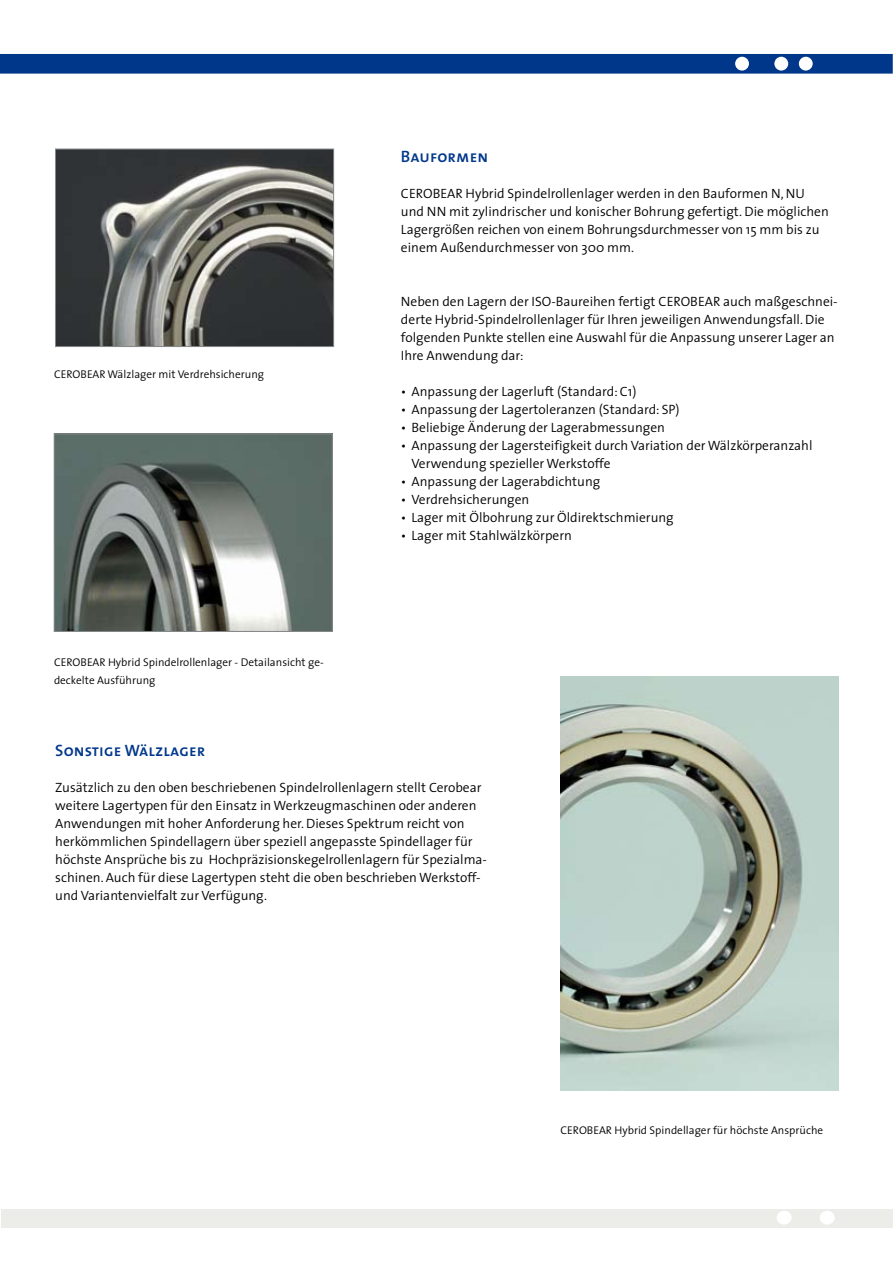
<style>
.page{position:relative;width:893px;height:1263px;background:#fff}
.page>*{position:absolute;margin:0;border:0;box-sizing:border-box;transform-origin:0 0}
.t1{font:16.5px "The Sans Semi Bold Caps";letter-spacing:.01em;color:#00378b}
.t2{font:300 13.5px/18px "The Sans";color:#000}
.t3{font:300 11.25px/18px "The Sans";color:#000}
</style>
<div class="page">
<img style="left:57px;top:151px;width:275px;height:194px">
<div style="left:55px;top:149px;width:279px;height:198px;border:1px solid #87888a"></div>
<img style="left:560px;top:676px;width:279px;height:415px">
<img style="left:56px;top:436px;width:275px;height:194px">
<div style="left:54px;top:434px;width:279px;height:198px;border:1px solid #87888a"></div>
<div style="left:1px;top:55px;width:891px;height:18px;background:#00378b"></div>
<div style="left:0;top:54px;width:893px;height:20px;border:2px solid #00378b"></div>
<div style="left:735px;top:57px;width:14px;height:14px;background:#fff;border-radius:50%"></div>
<div style="left:799px;top:57px;width:14px;height:14px;background:#fff;border-radius:50%"></div>
<div style="left:774px;top:57px;width:14px;height:14px;background:#fff;border-radius:50%"></div>
<div style="left:1px;top:1209px;width:892px;height:18px;background:#ecede8"></div>
<div style="left:820px;top:1211px;width:15px;height:13px;background:#fff;border-radius:50%"></div>
<div style="left:777px;top:1211px;width:15px;height:13px;background:#fff;border-radius:50%"></div>
<p class="t3" style="left:54px;top:365px;width:212px">CEROBEAR Wälzlager mit Verdrehsicherung</p>
<p class="t3" style="left:54px;top:653px;width:271px">CEROBEAR Hybrid Spindelrollenlager - Detailansicht ge&shy;deckelte Ausführung</p>
<p class="t1" style="left:401px;top:143px;width:89px">Bauformen</p>
<p class="t2" style="left:401px;top:184px;width:429px">CEROBEAR Hybrid Spindelrollenlager werden in den Bauformen N, NU und NN mit zylindrischer und konischer Bohrung gefertigt. Die möglichen Lagergrößen reichen von einem Bohrungsdurchmesser von 15 mm bis zu einem Außendurchmesser von 300 mm.</p>
<p class="t2" style="left:401px;top:292px;width:438px">Neben den Lagern der ISO-Baureihen fertigt CEROBEAR auch maßgeschnei&shy;derte Hybrid-Spindelrollenlager für Ihren jeweiligen Anwendungsfall. Die folgenden Punkte stellen eine Auswahl für die Anpassung unserer Lager an Ihre Anwendung dar:</p>
<p class="t2" style="left:401px;top:382px;width:237px">• Anpassung der Lagerluft (Standard: C1)</p>
<p class="t2" style="left:401px;top:400px;width:280px">• Anpassung der Lagertoleranzen (Standard: SP)</p>
<p class="t2" style="left:401px;top:418px;width:266px">• Beliebige Änderung der Lagerabmessungen</p>
<p class="t2" style="left:412px;top:436px;width:402px;text-indent:-11px">• Anpassung der Lagersteifigkeit durch Variation der Wälzkörperanzahl<br>Verwendung spezieller Werkstoffe</p>
<p class="t2" style="left:401px;top:472px;width:201px">• Anpassung der Lagerabdichtung</p>
<p class="t2" style="left:401px;top:490px;width:130px">• Verdrehsicherungen</p>
<p class="t2" style="left:401px;top:508px;width:274px">• Lager mit Ölbohrung zur Öldirektschmierung</p>
<p class="t2" style="left:401px;top:526px;width:173px">• Lager mit Stahlwälzkörpern</p>
<p class="t1" style="left:55px;top:737px;width:152px">Sonstige Wälzlager</p>
<p class="t2" style="left:55px;top:778px;width:433px">Zusätzlich zu den oben beschriebenen Spindelrollenlagern stellt Cerobear weitere Lagertypen für den Einsatz in Werkzeugmaschinen oder anderen Anwendungen mit hoher Anforderung her. Dieses Spektrum reicht von herkömmlichen Spindellagern über speziell angepasste Spindellager für höchste Ansprüche bis zu Hochpräzisionskegelrollenlagern für Spezialma&shy;schinen. Auch für diese Lagertypen steht die oben beschrieben Werkstoff&shy;und Variantenvielfalt zur Verfügung.</p>
<p class="t3" style="left:560px;top:1121px;width:264px">CEROBEAR Hybrid Spindellager für höchste Ansprüche</p>
</div>
